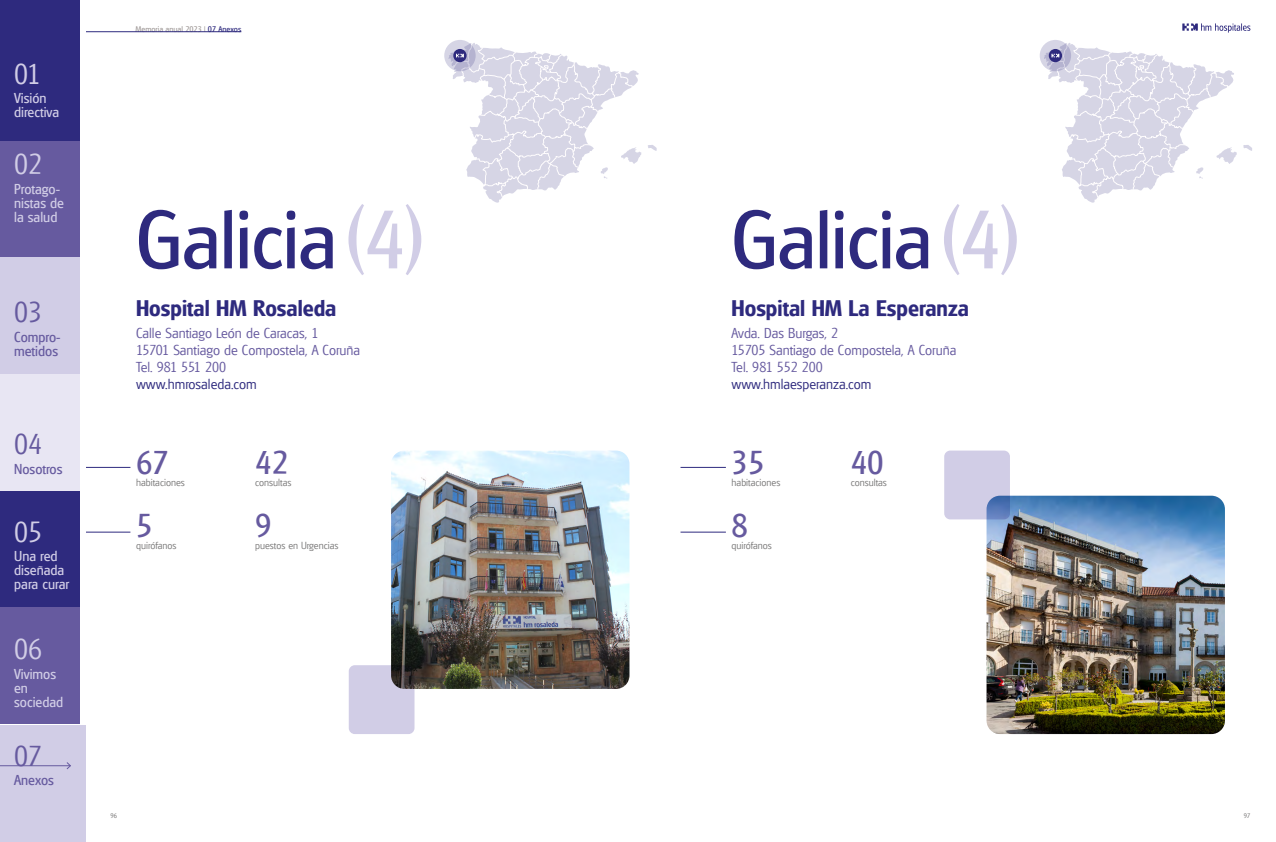
<style>
.page{position:relative;width:1276px;height:842px;background:#fff}
.page>*{position:absolute;margin:0;border:0;box-sizing:border-box;transform-origin:0 0}
.t1{font:80px "Glasgow";letter-spacing:-.01em;color:#2e2a7e}
.t2{font:32px "Glasgow";color:#665a9f}
.t3{font:300 28px "Glasgow";color:#d1cde6}
.t4{font:300 28px "Glasgow";color:#665a9f}
.t5{font:700 22px "Glasgow";color:#2e2a7e}
.t6{font:300 14px/16.8px "Glasgow";color:#665a9f}
.t7{font:14px/14px "Glasgow";color:#d1cde6}
.t8{font:300 14px "Glasgow";color:#2e2a7e}
.t9{font:14px/14px "Glasgow";color:#665a9f}
.t10{font:300 10px "Glasgow";color:#7c7b7b}
.t11{font:8px "Glasgow";color:#a19b99}
.t12{font:300 6.5px "Glasgow";color:#706f6f}
.s1{color:#2e2a7e}
.s2{color:#d1cde6}
</style>
<div class="page">
<hr style="left:680px;top:467px;width:46px;height:1px;background:#2e2a7e">
<hr style="left:85px;top:467px;width:45px;height:1px;background:#2e2a7e">
<hr style="left:680px;top:532px;width:46px;height:1px;background:#2e2a7e">
<hr style="left:85px;top:532px;width:45px;height:1px;background:#2e2a7e">
<img style="left:986px;top:496px;width:239px;height:238px">
<div style="left:944px;top:451px;width:66px;height:68px;background:#d1cde6;border-radius:6px"></div>
<img style="left:391px;top:451px;width:238px;height:238px">
<div style="left:349px;top:665px;width:65px;height:69px;background:#d1cde6;border-radius:6px"></div>
<svg style="left:1243px;top:145px;width:9px;height:6px"></svg>
<svg style="left:1039px;top:40px;width:32px;height:31px"></svg>
<svg style="left:1044px;top:43px;width:192px;height:160px"></svg>
<svg style="left:648px;top:145px;width:8px;height:6px"></svg>
<svg style="left:444px;top:40px;width:32px;height:31px"></svg>
<svg style="left:448px;top:43px;width:193px;height:160px"></svg>
<svg style="left:1182px;top:23px;width:68px;height:10px"></svg>
<hr style="left:85px;top:32px;width:156px;height:1px;background:#2e2a7e">
<div style="left:0;top:0;width:85px;height:842px;background:linear-gradient(to right,#fff,#fff)"></div>
<div style="left:0;top:0;width:79px;height:141px;background:#2e2a7e"></div>
<div style="left:0;top:491px;width:79px;height:116px;background:#2e2a7e"></div>
<div style="left:0;top:141px;width:79px;height:117px;background:#665a9f"></div>
<div style="left:0;top:607px;width:79px;height:117px;background:#665a9f"></div>
<div style="left:0;top:258px;width:79px;height:116px;background:#d1cde6"></div>
<div style="left:0;top:725px;width:85px;height:117px;background:#d1cde6"></div>
<div style="left:0;top:374px;width:79px;height:117px;background:#e8e6f3"></div>
<hr style="left:0;top:765px;width:70px;height:1px;background:#665a9f">
<svg style="left:66px;top:762px;width:5px;height:8px"></svg>
<h3 class="t3" style="left:14px;top:57px;width:28px">01</h3>
<p class="t7" style="left:14px;top:91px;width:46px">Visión directiva</p>
<h3 class="t3" style="left:14px;top:148px;width:30px">02</h3>
<p class="t7" style="left:14px;top:182px;width:51px">Protago&shy;nistas de la salud</p>
<h3 class="t4" style="left:14px;top:296px;width:30px">03</h3>
<p class="t9" style="left:14px;top:330px;width:48px">Compro&shy;metidos</p>
<h3 class="t4" style="left:14px;top:427px;width:30px">04</h3>
<p class="t9" style="left:14px;top:461px;width:50px">Nosotros</p>
<h3 class="t3" style="left:14px;top:515px;width:30px">05</h3>
<p class="t7" style="left:14px;top:549px;width:57px">Una red diseñada para curar</p>
<h3 class="t3" style="left:14px;top:632px;width:30px">06</h3>
<p class="t7" style="left:14px;top:667px;width:51px">Vivimos en sociedad</p>
<h3 class="t4" style="left:14px;top:739px;width:30px">07</h3>
<p class="t9" style="left:14px;top:773px;width:41px">Anexos</p>
<p class="t11" style="left:135px;top:24px;width:107px">Memoria anual 2023 | <span class="s1">07 Anexos</span></p>
<h1 class="t1" style="left:136px;top:191px;width:289px">Galicia<span class="s2">(4)</span></h1>
<h1 class="t1" style="left:731px;top:191px;width:289px">Galicia<span class="s2">(4)</span></h1>
<h3 class="t5" style="left:136px;top:295px;width:202px">Hospital HM Rosaleda</h3>
<p class="t6" style="left:136px;top:325px;width:226px">Calle Santiago León de Caracas, 1<br>15701 Santiago de Compostela, A Coruña<br>Tel. 981 551 200</p>
<p class="t8" style="left:136px;top:375px;width:122px">www.hmrosaleda.com</p>
<h2 class="t2" style="left:136px;top:443px;width:34px">67</h2>
<p class="t10" style="left:136px;top:476px;width:50px">habitaciones</p>
<h2 class="t2" style="left:136px;top:506px;width:18px">5</h2>
<p class="t10" style="left:136px;top:540px;width:42px">quirófanos</p>
<h2 class="t2" style="left:255px;top:443px;width:34px">42</h2>
<p class="t10" style="left:255px;top:476px;width:38px">consultas</p>
<h2 class="t2" style="left:255px;top:506px;width:18px">9</h2>
<p class="t10" style="left:255px;top:540px;width:85px">puestos en Urgencias</p>
<h3 class="t5" style="left:731px;top:295px;width:239px">Hospital HM La Esperanza</h3>
<p class="t6" style="left:731px;top:325px;width:226px">Avda. Das Burgas, 2<br>15705 Santiago de Compostela, A Coruña<br>Tel. 981 552 200</p>
<p class="t8" style="left:731px;top:375px;width:141px">www.hmlaesperanza.com</p>
<h2 class="t2" style="left:731px;top:443px;width:34px">35</h2>
<p class="t10" style="left:731px;top:476px;width:50px">habitaciones</p>
<h2 class="t2" style="left:731px;top:506px;width:18px">8</h2>
<p class="t10" style="left:731px;top:540px;width:42px">quirófanos</p>
<h2 class="t2" style="left:850px;top:443px;width:34px">40</h2>
<p class="t10" style="left:850px;top:476px;width:38px">consultas</p>
<p class="t12" style="left:111px;top:812px;width:8px">96</p>
<p class="t12" style="left:1244px;top:812px;width:8px">97</p>
</div>
